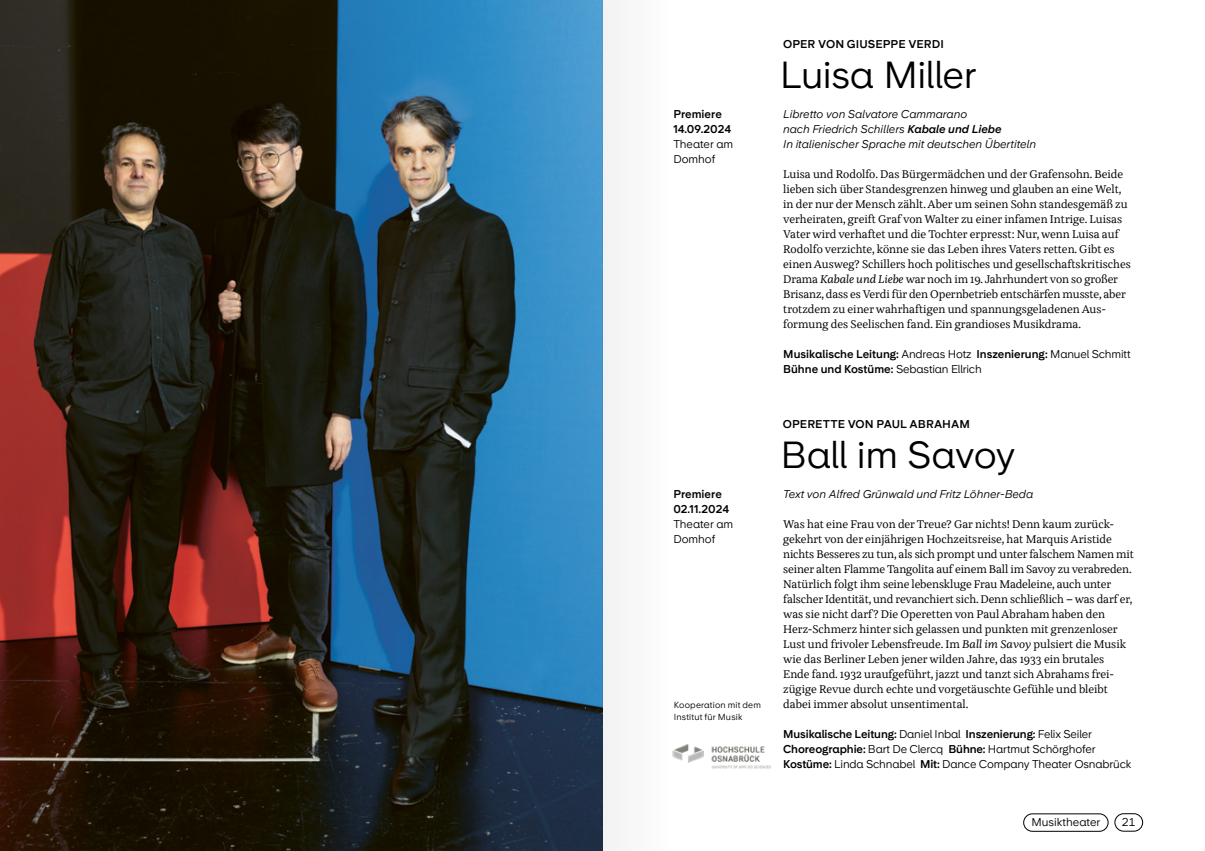
<style>
.page{position:relative;width:1205px;height:851px;background:#fff}
.page>*{position:absolute;margin:0;border:0;box-sizing:border-box;transform-origin:0 0}
.t1{font:37.5px "Universal Sans 450";letter-spacing:-.01em;color:#000}
.t2{font:11.25px/15px "Kaius Pro";color:#000}
.t3{font:11.25px/15px "Universal Sans 750";color:#000}
.t4{font:italic 11.25px/15px "Universal Sans 450";color:#000}
.t5{font:11.25px/15px "Universal Sans 450";letter-spacing:-.01em;color:#000}
.t6{font:8.75px/11.2px "Universal Sans 450";letter-spacing:.02em;color:#000}
.s1{font-family:"Universal Sans 750"}
.s2{font-style:italic}
.s3{font-family:"Universal Sans 450"}
</style>
<div class="page">
<div style="left:1114px;top:813px;width:29px;height:18px;border:1px solid #000;border-radius:9px"></div>
<img style="left:673px;top:744px;width:98px;height:25px">
<div style="left:1023px;top:813px;width:85px;height:18px;border:1px solid #000;border-radius:9px"></div>
<img style="left:0;top:0;width:602px;height:850px">
<div style="left:602px;top:0;width:71px;height:850px;background:#f3f3f3"></div>
<p class="t3" style="left:673px;top:106px;width:59px">Premiere<br>14.09.2024</p>
<p class="t5" style="left:673px;top:136px;width:61px">Theater am<br>Domhof</p>
<p class="t3" style="left:673px;top:486px;width:57px">Premiere<br>02.11.2024</p>
<p class="t5" style="left:673px;top:516px;width:61px">Theater am<br>Domhof</p>
<p class="t6" style="left:674px;top:699px;width:89px">Kooperation mit dem<br>Institut für Musik</p>
<p class="t3" style="left:783px;top:36px;width:162px">OPER VON GIUSEPPE VERDI</p>
<h1 class="t1" style="left:780px;top:54px;width:198px">Luisa Miller</h1>
<p class="t4" style="left:783px;top:106px;width:254px">Libretto von Salvatore Cammarano<br>nach Friedrich Schillers <span class="s1">Kabale und Liebe<br></span>In italienischer Sprache mit deutschen Übertiteln</p>
<p class="t2" style="left:783px;top:165px;width:349px">Luisa und Rodolfo. Das Bürgermädchen und der Grafensohn. Beide lieben sich über Standesgrenzen hinweg und glauben an eine Welt, in der nur der Mensch zählt. Aber um seinen Sohn standesgemäß zu verheiraten, greift Graf von Walter zu einer infamen Intrige. Luisas Vater wird verhaftet und die Tochter erpresst: Nur, wenn Luisa auf Rodolfo verzichte, könne sie das Leben ihres Vaters retten. Gibt es einen Ausweg? Schillers hoch politisches und gesellschaftskritisches Drama <span class="s2">Kabale und Liebe</span> war noch im 19. Jahrhundert von so großer Brisanz, dass es Verdi für den Opernbetrieb entschärfen musste, aber trotzdem zu einer wahrhaftigen und spannungsgeladenen Aus&shy;formung des Seelischen fand. Ein grandioses Musikdrama.</p>
<p class="t3" style="left:783px;top:346px;width:349px">Musikalische Leitung: <span class="s3">Andreas Hotz</span> Inszenierung: <span class="s3">Manuel Schmitt<br></span>Bühne und Kostüme: <span class="s3">Sebastian Ellrich</span></p>
<p class="t3" style="left:783px;top:416px;width:188px">OPERETTE VON PAUL ABRAHAM</p>
<h1 class="t1" style="left:780px;top:433px;width:236px">Ball im Savoy</h1>
<p class="t4" style="left:783px;top:486px;width:251px">Text von Alfred Grünwald und Fritz Löhner-Beda</p>
<p class="t2" style="left:783px;top:515px;width:352px">Was hat eine Frau von der Treue? Gar nichts! Denn kaum zurück&shy;gekehrt von der einjährigen Hochzeitsreise, hat Marquis Aristide nichts Besseres zu tun, als sich prompt und unter falschem Namen mit seiner alten Flamme Tangolita auf einem Ball im Savoy zu verabreden.<br>Natürlich folgt ihm seine lebenskluge Frau Madeleine, auch unter falscher Identität, und revanchiert sich. Denn schließlich – was darf er, was sie nicht darf? Die Operetten von Paul Abraham haben den Herz-Schmerz hinter sich gelassen und punkten mit grenzenloser Lust und frivoler Lebensfreude. Im <span class="s2">Ball im Savoy</span> pulsiert die Musik wie das Berliner Leben jener wilden Jahre, das 1933 ein brutales<br>Ende fand. 1932 uraufgeführt, jazzt und tanzt sich Abrahams frei&shy;zügige Revue durch echte und vorgetäuschte Gefühle und bleibt dabei immer absolut unsentimental.</p>
<p class="t3" style="left:783px;top:726px;width:310px">Musikalische Leitung: <span class="s3">Daniel Inbal</span> Inszenierung: <span class="s3">Felix Seiler</span></p>
<p class="t5" style="left:783px;top:741px;width:349px"><span class="s1">Choreographie:</span> Bart De Clercq <span class="s1">Bühne:</span> Hartmut Schörghofer<br><span class="s1">Kostüme:</span> Linda Schnabel <span class="s1">Mit:</span> Dance Company Theater Osnabrück</p>
<p class="t5" style="left:1031px;top:814px;width:70px">Musiktheater</p>
<p class="t5" style="left:1122px;top:814px;width:15px">21</p>
</div>
